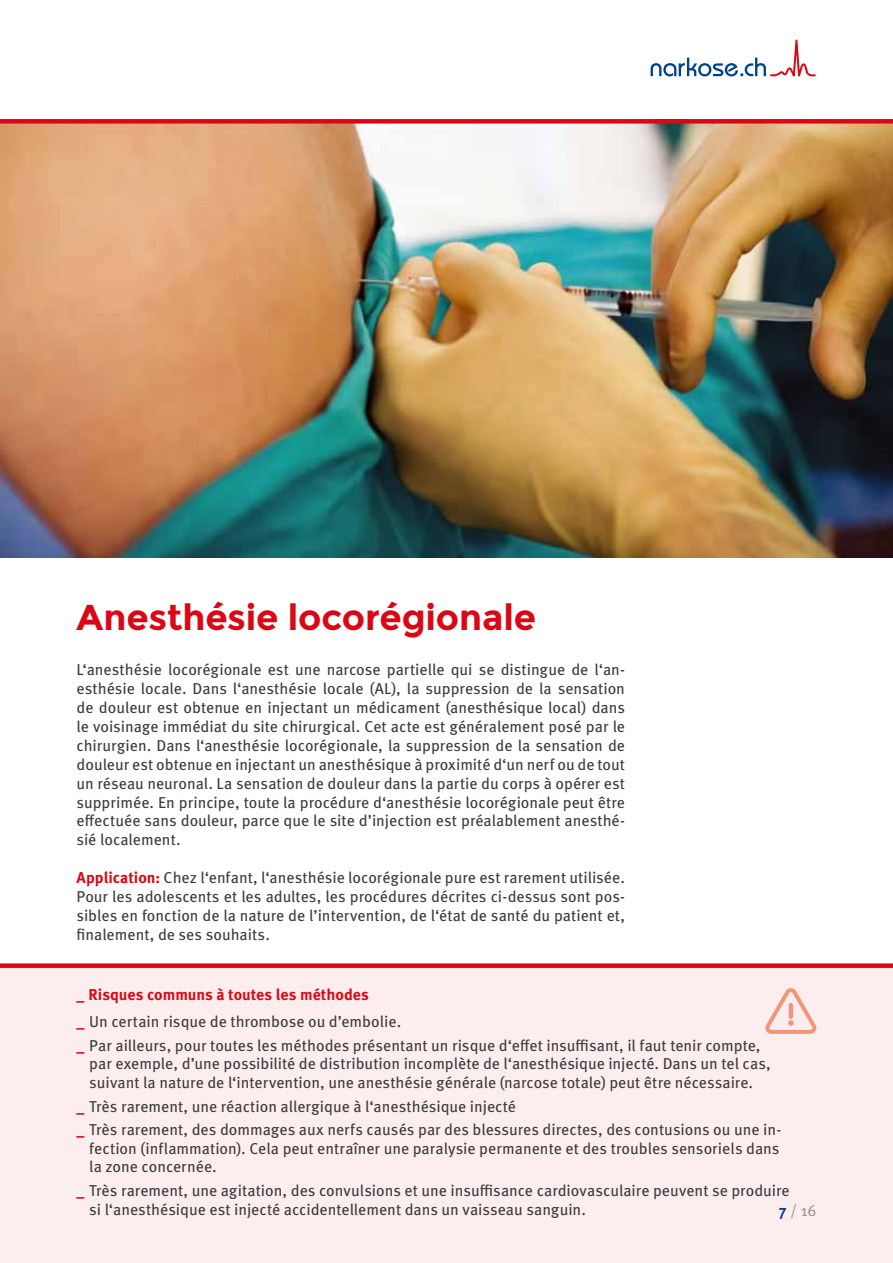
<style>
.page{position:relative;width:893px;height:1263px;background:#fff}
.page>*{position:absolute;margin:0;border:0;box-sizing:border-box;transform-origin:0 0}
.t1{font:700 36px "Montserrat";letter-spacing:-.005em;color:#dc0714}
.t2{font:15.75px/18.9px "Meta Pro";color:#3c3c3b}
.t3{font:15.75px "Meta Pro";color:#9d9d9c}
.s1{font-weight:700;color:#dc0714}
.s2{font-weight:700;color:#004289}
</style>
<div class="page">
<div style="left:0;top:968px;width:893px;height:295px;background:#fceeef"></div>
<img style="left:0;top:124px;width:893px;height:433px">
<div style="left:0;top:119px;width:893px;height:5px;background:#dc0714"></div>
<svg style="left:651px;top:40px;width:165px;height:37px"></svg>
<div style="left:0;top:963px;width:893px;height:5px;background:#dc0714"></div>
<svg style="left:765px;top:988px;width:51px;height:46px"></svg>
<h1 class="t1" style="left:77px;top:596px;width:461px">Anesthésie locorégionale</h1>
<p class="t2" style="left:77px;top:659px;width:550px;text-align:justify">L‘anesthésie locorégionale est une narcose partielle qui se distingue de l‘an&shy;esthésie locale. Dans l‘anesthésie locale (AL), la suppression de la sensation de douleur est obtenue en injectant un médicament (anesthésique local) dans le voisinage immédiat du site chirurgical. Cet acte est généralement posé par le chirurgien. Dans l‘anesthésie locorégionale, la suppression de la sensation de douleur est obtenue en injectant un anesthésique à proximité d‘un nerf ou de tout un réseau neuronal. La sensation de douleur dans la partie du corps à opérer est supprimée. En principe, toute la procédure d‘anesthésie locorégionale peut être effectuée sans douleur, parce que le site d’injection est préalablement anesthé&shy;sié localement.</p>
<p class="t2" style="left:77px;top:867px;width:550px;text-align:justify"><span class="s1">Application:</span> Chez l‘enfant, l‘anesthésie locorégionale pure est rarement utilisée.<br>Pour les adolescents et les adultes, les procédures décrites ci-dessus sont pos&shy;sibles en fonction de la nature de l’intervention, de l‘état de santé du patient et, finalement, de ses souhaits.</p>
<p class="t2" style="left:77px;top:980px;width:326px;line-height:27.5px"><span class="s1">_ Risques communs à toutes les méthodes<br>_</span> Un certain risque de thrombose ou d’embolie.</p>
<p class="t2" style="left:89px;top:1034px;width:683px;text-indent:-13px"><span class="s1">_</span> Par ailleurs, pour toutes les méthodes présentant un risque d‘effet insuffisant, il faut tenir compte, par exemple, d’une possibilité de distribution incomplète de l‘anesthésique injecté. Dans un tel cas, suivant la nature de l‘intervention, une anesthésie générale (narcose totale) peut être nécessaire.</p>
<p class="t2" style="left:77px;top:1093px;width:706px;line-height:23.1px"><span class="s1">_</span> Très rarement, une réaction allergique à l‘anesthésique injecté<br><span class="s1">_</span> Très rarement, des dommages aux nerfs causés par des blessures directes, des contusions ou une in-</p>
<p class="t2" style="left:89px;top:1137px;width:692px">fection (inflammation). Cela peut entraîner une paralysie permanente et des troubles sensoriels dans la zone concernée.</p>
<p class="t2" style="left:89px;top:1180px;width:702px;text-indent:-13px"><span class="s1">_</span> Très rarement, une agitation, des convulsions et une insuffisance cardiovasculaire peuvent se produire si l‘anesthésique est injecté accidentellement dans un vaisseau sanguin.</p>
<p class="t3" style="left:779px;top:1199px;width:39px"><span class="s2">7</span> / 16</p>
</div>
